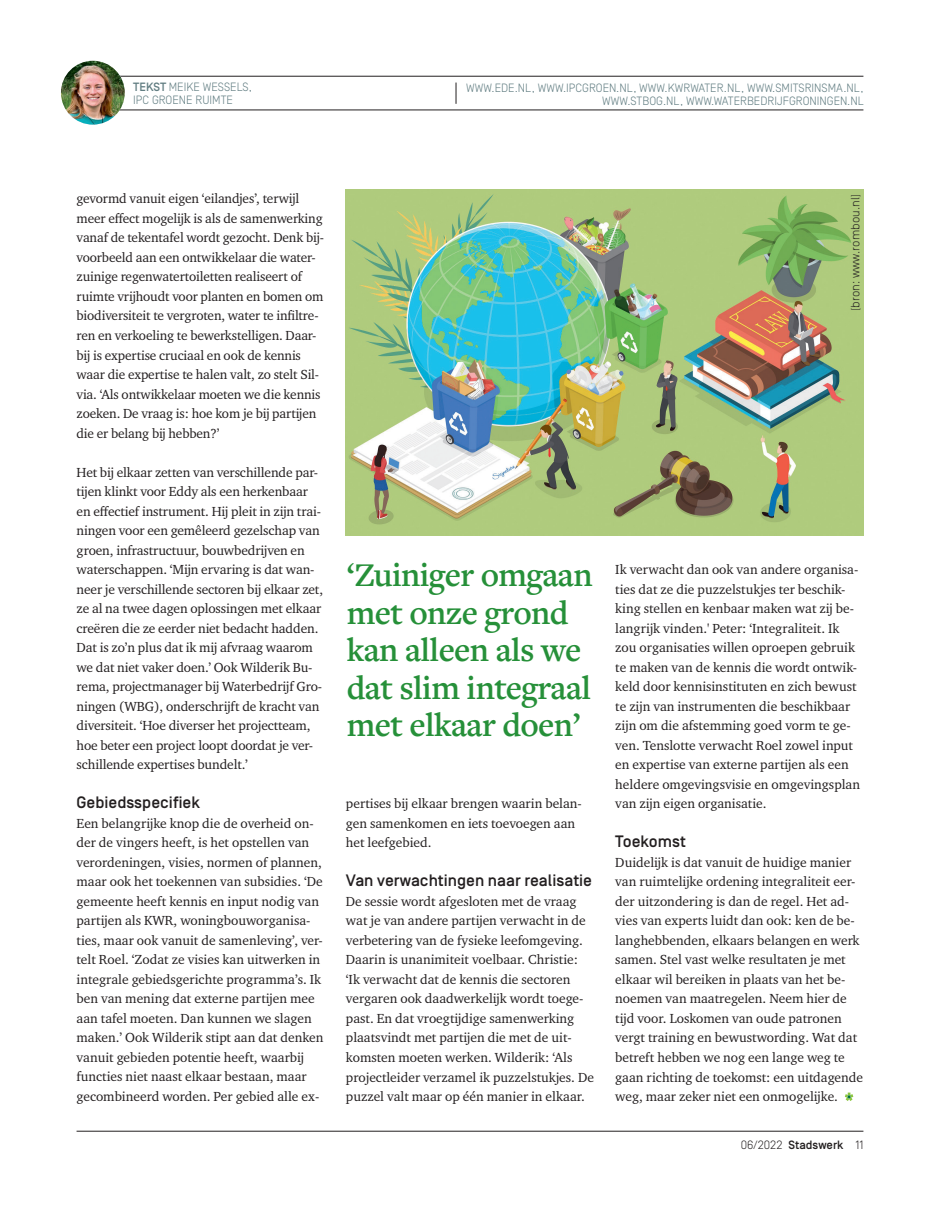
<style>
.page{position:relative;width:940px;height:1217px;background:#fff}
.page>*{position:absolute;margin:0;border:0;box-sizing:border-box;transform-origin:0 0}
.t1{font:600 34.5px/37.5px "Freight Text Pro";letter-spacing:-.02em;color:#269039}
.t2{font:500 16.5px "Simplon BP";color:#231f20}
.t3{font:13.5px/19.5px "Charter ITC Std";color:#231f20}
.t4{font:300 12px/12.8px "Simplon BP";color:#617d82}
.t5{font:300 12px "Simplon BP";letter-spacing:.01em;color:#231f20}
.s1{font-weight:500}
</style>
<div class="page">
<hr style="left:77px;top:109px;width:786px;height:1px;background:#231f20">
<hr style="left:77px;top:76px;width:786px;height:1px;background:#231f20">
<hr style="left:77px;top:1130px;width:786px;height:1px;background:#231f20">
<svg style="left:845px;top:1092px;width:8px;height:8px"></svg>
<img style="left:61px;top:61px;width:64px;height:64px;border-radius:32px">
<svg style="left:455px;top:82px;width:1px;height:22px"></svg>
<img style="left:346px;top:189px;width:517px;height:346px">
<p class="t4" style="left:133px;top:80px;width:120px"><span class="s1">TEKST</span> MEIKE WESSELS,<br>IPC GROENE RUIMTE</p>
<p class="t4" style="left:466px;top:81px;width:399px;text-align:right">WWW.EDE.NL, WWW.IPCGROEN.NL, WWW.KWRWATER.NL, WWW.SMITSRINSMA.NL,<br>WWW.STBOG.NL, WWW.WATERBEDRIJFGRONINGEN.NL</p>
<p class="t3" style="left:77px;top:189px;width:249px">gevormd vanuit eigen ‘eilandjes’, terwijl meer effect mogelijk is als de samenwerking vanaf de tekentafel wordt gezocht. Denk bij&shy;voorbeeld aan een ontwikkelaar die water&shy;zuinige regenwatertoiletten realiseert of ruimte vrijhoudt voor planten en bomen om biodiversiteit te vergroten, water te infiltre&shy;ren en verkoeling te bewerkstelligen. Daar&shy;bij is expertise cruciaal en ook de kennis waar die expertise te halen valt, zo stelt Sil&shy;via. ‘Als ontwikkelaar moeten we die kennis zoeken. De vraag is: hoe kom je bij partijen die er belang bij hebben?’</p>
<p class="t3" style="left:77px;top:462px;width:248px">Het bij elkaar zetten van verschillende par&shy;tijen klinkt voor Eddy als een herkenbaar en effectief instrument. Hij pleit in zijn trai&shy;ningen voor een gemêleerd gezelschap van groen, infrastructuur, bouwbedrijven en waterschappen. ‘Mijn ervaring is dat wan&shy;neer je verschillende sectoren bij elkaar zet, ze al na twee dagen oplossingen met elkaar creëren die ze eerder niet bedacht hadden.<br>Dat is zo’n plus dat ik mij afvraag waarom we dat niet vaker doen.’ Ook Wilderik Bu&shy;rema, projectmanager bij Waterbedrijf Gro&shy;ningen (WBG), onderschrijft de kracht van diversiteit. ‘Hoe diverser het projectteam, hoe beter een project loopt doordat je ver&shy;schillende expertises bundelt.’</p>
<p class="t2" style="left:77px;top:793px;width:125px">Gebiedsspecifiek</p>
<p class="t3" style="left:77px;top:813px;width:248px">Een belangrijke knop die de overheid on&shy;der de vingers heeft, is het opstellen van verordeningen, visies, normen of plannen, maar ook het toekennen van subsidies. ‘De gemeente heeft kennis en input nodig van partijen als KWR, woningbouworganisa&shy;ties, maar ook vanuit de samenleving’, ver&shy;telt Roel. ‘Zodat ze visies kan uitwerken in integrale gebiedsgerichte programma’s. Ik ben van mening dat externe partijen mee aan tafel moeten. Dan kunnen we slagen maken.’ Ook Wilderik stipt aan dat denken vanuit gebieden potentie heeft, waarbij functies niet naast elkaar bestaan, maar gecombineerd worden. Per gebied alle ex-</p>
<p class="t5" style="left:848px;top:311px;width:118px;rotate:-90deg">(bron: www.rombou.nl)</p>
<h1 class="t1" style="left:347px;top:555px;width:247px">‘Zuiniger omgaan met onze grond kan alleen als we dat slim integraal met elkaar doen’</h1>
<p class="t3" style="left:346px;top:793px;width:237px">pertises bij elkaar brengen waarin belan&shy;gen samenkomen en iets toevoegen aan het leefgebied.</p>
<p class="t2" style="left:346px;top:871px;width:248px">Van verwachtingen naar realisatie</p>
<p class="t3" style="left:346px;top:891px;width:250px">De sessie wordt afgesloten met de vraag wat je van andere partijen verwacht in de verbetering van de fysieke leefomgeving.<br>Daarin is unanimiteit voelbaar. Christie: ‘Ik verwacht dat de kennis die sectoren vergaren ook daadwerkelijk wordt toege&shy;past. En dat vroegtijdige samenwerking plaatsvindt met partijen die met de uit&shy;komsten moeten werken. Wilderik: ‘Als projectleider verzamel ik puzzelstukjes. De puzzel valt maar op één manier in elkaar.</p>
<p class="t3" style="left:615px;top:559px;width:246px">Ik verwacht dan ook van andere organisa&shy;ties dat ze die puzzelstukjes ter beschik&shy;king stellen en kenbaar maken wat zij be&shy;langrijk vinden.' Peter: ‘Integraliteit. Ik zou organisaties willen oproepen gebruik te maken van de kennis die wordt ontwik&shy;keld door kennisinstituten en zich bewust te zijn van instrumenten die beschikbaar zijn om die afstemming goed vorm te ge&shy;ven. Tenslotte verwacht Roel zowel input en expertise van externe partijen als een heldere omgevingsvisie en omgevingsplan van zijn eigen organisatie.</p>
<p class="t2" style="left:615px;top:832px;width:72px">Toekomst</p>
<p class="t3" style="left:615px;top:852px;width:249px">Duidelijk is dat vanuit de huidige manier van ruimtelijke ordening integraliteit eer&shy;der uitzondering is dan de regel. Het ad&shy;vies van experts luidt dan ook: ken de be&shy;langhebbenden, elkaars belangen en werk samen. Stel vast welke resultaten je met elkaar wil bereiken in plaats van het be&shy;noemen van maatregelen. Neem hier de tijd voor. Loskomen van oude patronen vergt training en bewustwording. Wat dat betreft hebben we nog een lange weg te gaan richting de toekomst: een uitdagende weg, maar zeker niet een onmogelijke.</p>
<p class="t5" style="left:741px;top:1137px;width:124px">06/2022 <span class="s1">Stadswerk</span> 11</p>
</div>
